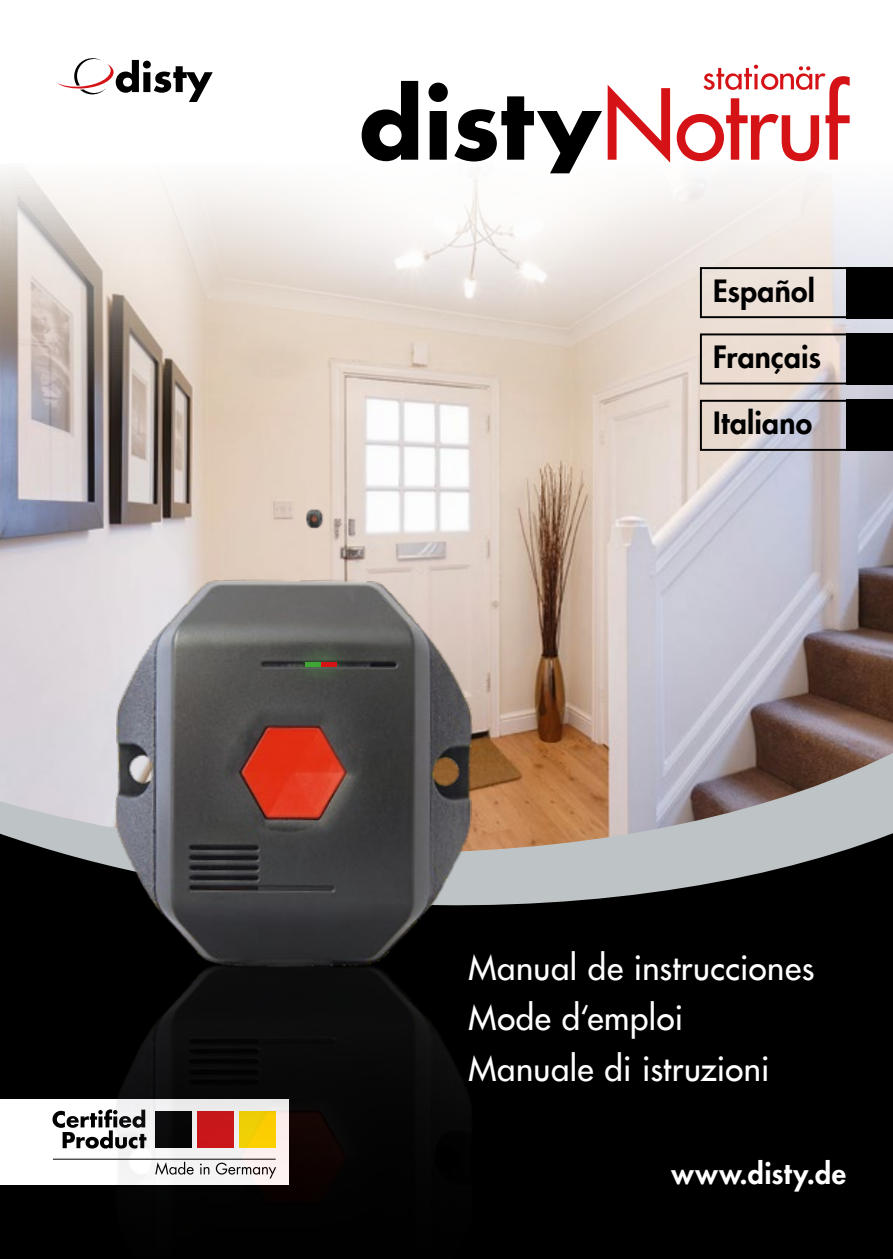
<style>
.page{position:relative;width:893px;height:1259px;background:#fff}
.page>*{position:absolute;margin:0;border:0;box-sizing:border-box;transform-origin:0 0}
.t1{font:33px/50.4px "Futura";letter-spacing:.015em;color:#fff}
.t2{font:800 30px "Futura";letter-spacing:.005em;color:#000}
.t3{font:800 28.5px "Futura";letter-spacing:.025em;color:#fff}
</style>
<div class="page">
<img style="left:0;top:159px;width:893px;height:233px">
<div style="left:143px;top:61px;width:8px;height:8px;background:#000;border-radius:50%"></div>
<div style="left:143px;top:72px;width:7px;height:20px;background:#000"></div>
<svg style="left:154px;top:66px;width:59px;height:36px"></svg>
<svg style="left:57px;top:58px;width:82px;height:37px"></svg>
<svg style="left:608px;top:65px;width:242px;height:98px"></svg>
<svg style="left:362px;top:81px;width:240px;height:92px"></svg>
<div style="left:707px;top:918px;width:186px;height:341px;background:#000"></div>
<svg style="left:0;top:392px;width:893px;height:526px;background:#aca3a2"></svg>
<img style="left:0;top:860px;width:707px;height:399px">
<img style="left:0;top:485px;width:703px;height:579px">
<svg style="left:288px;top:642px;width:67px;height:44px;background:#494c45"></svg>
<div style="left:305px;top:661px;width:16px;height:5px;background:#3fa535"></div>
<div style="left:321px;top:661px;width:15px;height:5px;background:#d51317"></div>
<div style="left:306px;top:509px;width:17px;height:19px;background:#000;opacity:.65"></div>
<img style="left:306px;top:510px;width:16px;height:17px">
<div style="left:305px;top:513px;width:9px;height:6px;background:#000;opacity:.75"></div>
<svg style="left:318px;top:513px;width:6px;height:6px"></svg>
<svg style="left:700px;top:267px;width:147px;height:51px;background:#d6ccc6"></svg>
<div style="left:847px;top:267px;width:46px;height:51px;background:#000"></div>
<svg style="left:700px;top:333px;width:147px;height:51px;background:#d5c8bf"></svg>
<div style="left:847px;top:333px;width:46px;height:51px;background:#000"></div>
<svg style="left:700px;top:400px;width:147px;height:51px;background:#c2babb"></svg>
<div style="left:847px;top:400px;width:46px;height:51px;background:#000"></div>
<p class="t2" style="left:713px;top:276px;width:104px">Español</p>
<p class="t2" style="left:713px;top:342px;width:109px">Français</p>
<p class="t2" style="left:713px;top:409px;width:101px">Italiano</p>
<p class="t1" style="left:468px;top:944px;width:347px">Manual de instrucciones<br>Mode d‘emploi<br>Manuale di istruzioni</p>
<p class="t3" style="left:671px;top:1159px;width:176px">www.disty.de</p>
</div>
